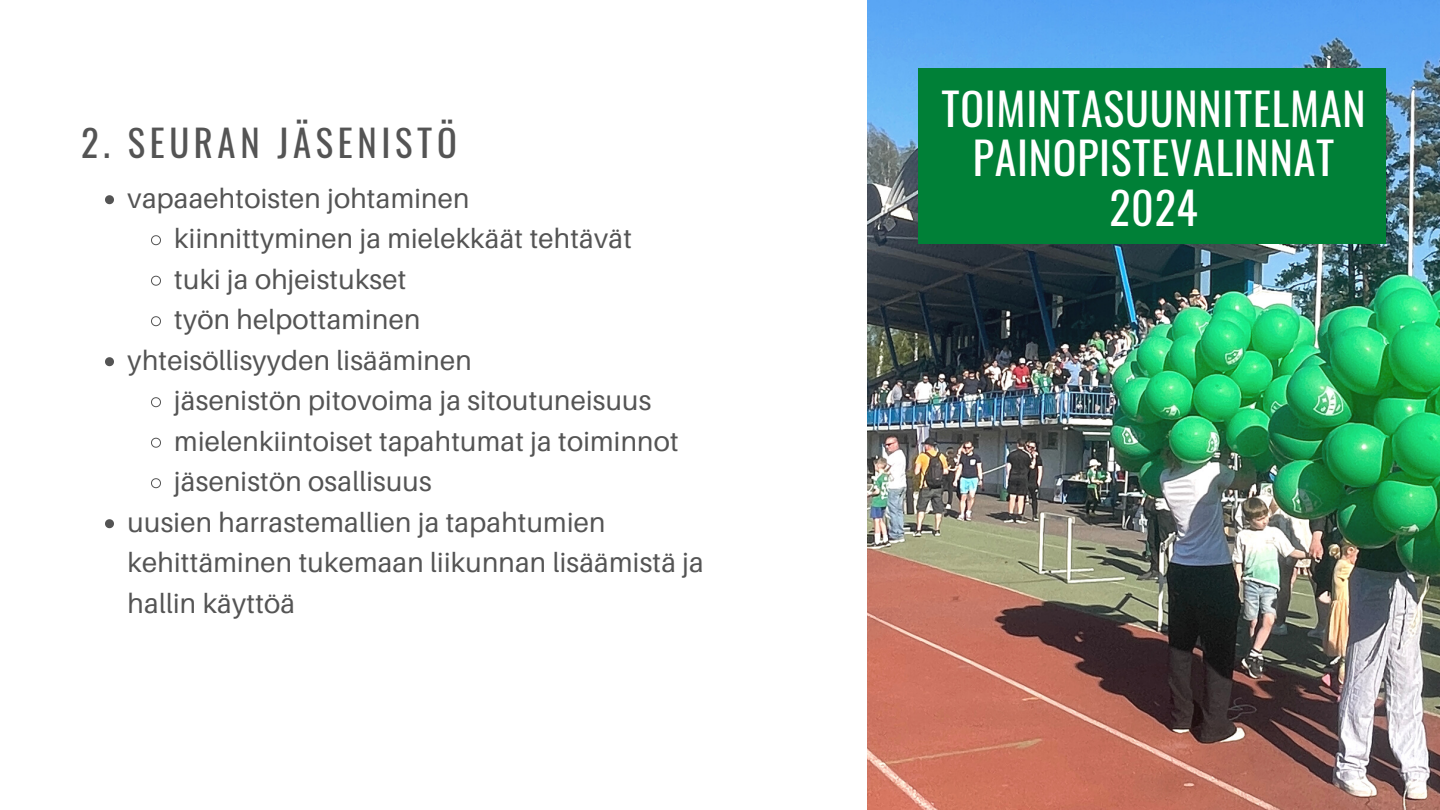
<style>
.page{position:relative;width:1440px;height:810px;background:#fff}
.page>*{position:absolute;margin:0;border:0;box-sizing:border-box;transform-origin:0 0}
.t1{font:44px/49.5px "Oswald";letter-spacing:.02em;color:#fff;text-align:center}
.t2{font:36.7px "Oswald";letter-spacing:.125em;color:#545454}
.t3{font:27.4px/40.5px "Aileron";letter-spacing:.01em;color:#545454}
</style>
<div class="page">
<img style="left:867px;top:0;width:573px;height:810px">
<div style="left:918px;top:68px;width:467px;height:175px;background:#008037"></div>
<svg style="left:105px;top:195px;width:9px;height:9px"></svg>
<svg style="left:151px;top:235px;width:10px;height:11px"></svg>
<svg style="left:151px;top:275px;width:10px;height:11px"></svg>
<svg style="left:151px;top:316px;width:10px;height:11px"></svg>
<svg style="left:105px;top:357px;width:9px;height:9px"></svg>
<svg style="left:151px;top:397px;width:10px;height:11px"></svg>
<svg style="left:151px;top:437px;width:10px;height:11px"></svg>
<svg style="left:151px;top:478px;width:10px;height:11px"></svg>
<svg style="left:105px;top:519px;width:9px;height:9px"></svg>
<p class="t2" style="left:81px;top:115px;width:377px">2. SEURAN JÄSENISTÖ</p>
<p class="t3" style="left:128px;top:178px;width:343px">vapaaehtoisten johtaminen</p>
<p class="t3" style="left:174px;top:218px;width:459px">kiinnittyminen ja mielekkäät tehtävät</p>
<p class="t3" style="left:174px;top:259px;width:234px">tuki ja ohjeistukset</p>
<p class="t3" style="left:174px;top:299px;width:247px">työn helpottaminen</p>
<p class="t3" style="left:128px;top:340px;width:346px">yhteisöllisyyden lisääminen</p>
<p class="t3" style="left:174px;top:380px;width:479px">jäsenistön pitovoima ja sitoutuneisuus</p>
<p class="t3" style="left:174px;top:421px;width:506px">mielenkiintoiset tapahtumat ja toiminnot</p>
<p class="t3" style="left:174px;top:461px;width:259px">jäsenistön osallisuus</p>
<p class="t3" style="left:128px;top:502px;width:578px">uusien harrastemallien ja tapahtumien kehittäminen tukemaan liikunnan lisäämistä ja hallin käyttöä</p>
<p class="t1" style="left:941px;top:82px;width:426px">TOIMINTASUUNNITELMAN<br>PAINOPISTEVALINNAT<br>2024</p>
</div>
